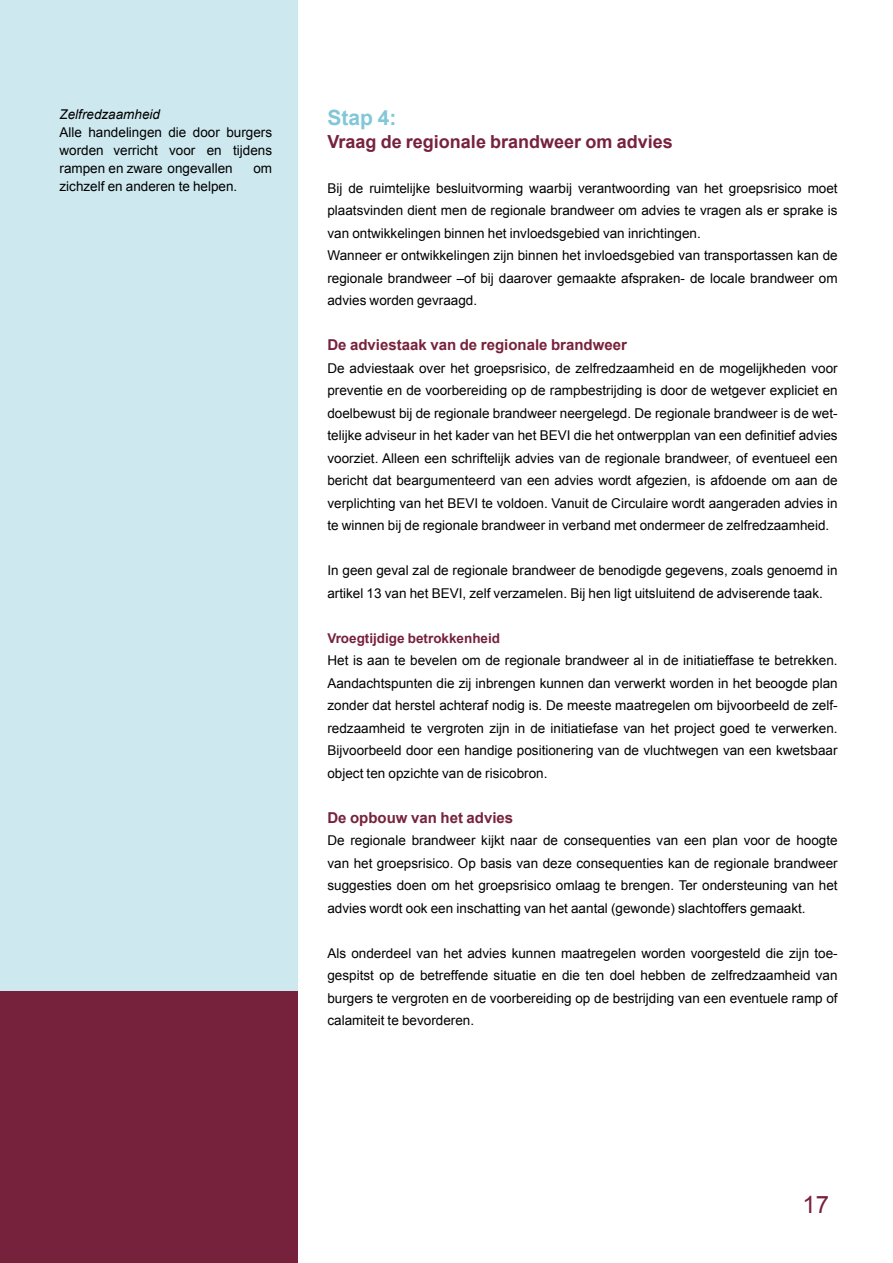
<style>
.page{position:relative;width:893px;height:1263px;background:#fff}
.page>*{position:absolute;margin:0;border:0;box-sizing:border-box;transform-origin:0 0}
.t1{font:24px "Arial";color:#77223c}
.t2{font:700 21px "Arial";color:#81c7d8}
.t3{font:700 18px "Arial";color:#77223c}
.t4{font:700 15px "Arial";color:#77223c}
.t5{font:13.5px/22.5px "Arial";color:#000;text-align:justify}
.t6{font:700 13.5px "Arial";color:#77223c}
.t7{font:italic 13.5px "Arial";color:#000}
</style>
<div class="page">
<div style="left:0;top:991px;width:298px;height:272px;background:#77223c"></div>
<div style="left:0;top:0;width:298px;height:991px;background:#cde9ef"></div>
<p class="t7" style="left:60px;top:107px;width:102px">Zelfredzaamheid</p>
<p class="t5" style="left:60px;top:124px;width:214px;line-height:18px">Alle handelingen die door burgers worden verricht voor en tijdens rampen en zware ongevallen</p>
<p class="t5" style="left:253px;top:157px;width:20px">om</p>
<p class="t5" style="left:60px;top:175px;width:179px">zichzelf en anderen te helpen.</p>
<h2 class="t2" style="left:327px;top:106px;width:71px">Stap 4:</h2>
<h3 class="t3" style="left:327px;top:131px;width:347px">Vraag de regionale brandweer om advies</h3>
<p class="t5" style="left:327px;top:177px;width:512px;text-align:left">Bij de ruimtelijke besluitvorming waarbij verantwoording van het groepsrisico moet plaatsvinden dient men de regionale brandweer om advies te vragen als er sprake is van ontwikkelingen binnen het invloedsgebied van inrichtingen.<br>Wanneer er ontwikkelingen zijn binnen het invloedsgebied van transportassen kan de regionale brandweer –of bij daarover gemaakte afspraken- de locale brandweer om advies worden gevraagd.</p>
<p class="t4" style="left:327px;top:337px;width:301px">De adviestaak van de regionale brandweer</p>
<p class="t5" style="left:327px;top:357px;width:512px">De adviestaak over het groepsrisico, de zelfredzaamheid en de mogelijkheden voor preventie en de voorbereiding op de rampbestrijding is door de wetgever expliciet en doelbewust bij de regionale brandweer neergelegd. De regionale brandweer is de wet&shy;telijke adviseur in het kader van het BEVI die het ontwerpplan van een definitief advies voorziet. Alleen een schriftelijk advies van de regionale brandweer, of eventueel een bericht dat beargumenteerd van een advies wordt afgezien, is afdoende om aan de verplichting van het BEVI te voldoen. Vanuit de Circulaire wordt aangeraden advies in te winnen bij de regionale brandweer in verband met ondermeer de zelfredzaamheid.</p>
<p class="t5" style="left:327px;top:559px;width:512px">In geen geval zal de regionale brandweer de benodigde gegevens, zoals genoemd in artikel 13 van het BEVI, zelf verzamelen. Bij hen ligt uitsluitend de adviserende taak.</p>
<p class="t6" style="left:327px;top:630px;width:174px">Vroegtijdige betrokkenheid</p>
<p class="t5" style="left:327px;top:649px;width:512px">Het is aan te bevelen om de regionale brandweer al in de initiatieffase te betrekken.<br>Aandachtspunten die zij inbrengen kunnen dan verwerkt worden in het beoogde plan zonder dat herstel achteraf nodig is. De meeste maatregelen om bijvoorbeeld de zelf&shy;redzaamheid te vergroten zijn in de initiatiefase van het project goed te verwerken.<br>Bijvoorbeeld door een handige positionering van de vluchtwegen van een kwetsbaar object ten opzichte van de risicobron.</p>
<p class="t4" style="left:327px;top:809px;width:187px">De opbouw van het advies</p>
<p class="t5" style="left:327px;top:829px;width:512px">De regionale brandweer kijkt naar de consequenties van een plan voor de hoogte van het groepsrisico. Op basis van deze consequenties kan de regionale brandweer suggesties doen om het groepsrisico omlaag te brengen. Ter ondersteuning van het advies wordt ook een inschatting van het aantal (gewonde) slachtoffers gemaakt.</p>
<p class="t5" style="left:327px;top:942px;width:512px">Als onderdeel van het advies kunnen maatregelen worden voorgesteld die zijn toe&shy;gespitst op de betreffende situatie en die ten doel hebben de zelfredzaamheid van burgers te vergroten en de voorbereiding op de bestrijding van een eventuele ramp of calamiteit te bevorderen.</p>
<h1 class="t1" style="left:802px;top:1191px;width:28px">17</h1>
</div>
